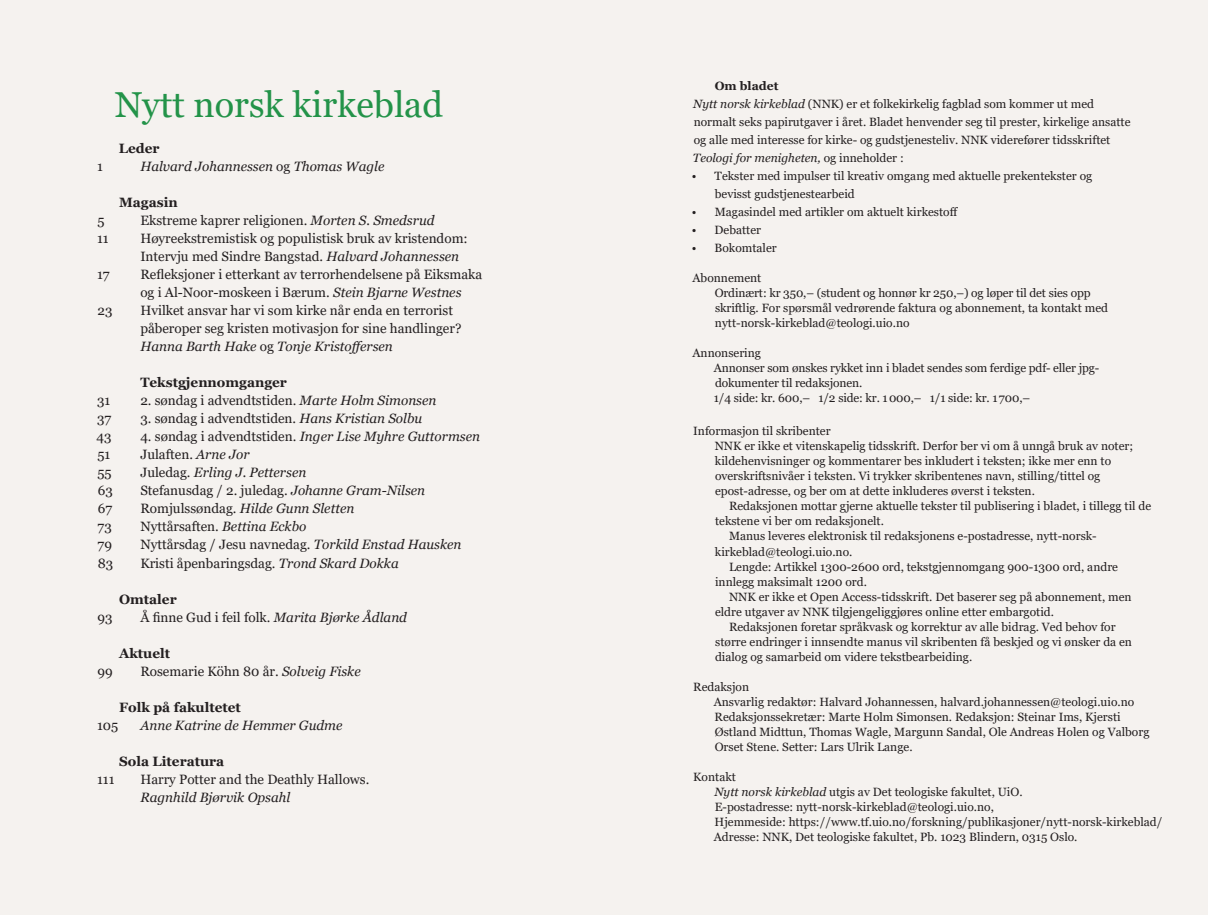
<style>
.page{position:relative;width:1208px;height:915px;background:#fff}
.page>*{position:absolute;margin:0;border:0;box-sizing:border-box;transform-origin:0 0}
.Tittel__nivå_1{font:36px "Georgia";color:#239349}
.Brødtekst{font:13.5px "Georgia";color:#231f20}
.Brødtekst-2{font:italic 13.5px "Georgia";color:#231f20}
.Brødtekst-3{font:700 13.5px "Georgia";color:#231f20}
.Tittel__nivå_3{font:700 13.5px "Georgia";color:#231f20}
.Infotekst_cover{font:12px/15px "Georgia";color:#231f20}
.Brødtekst-4{font:12px/18px "Georgia";color:#231f20}
.Infotekst_cover__tit{font:12px "Georgia";color:#231f20}
.Tittel__nivå_3-2{font:700 12px "Georgia";color:#231f20}
.s1{font-style:normal}
.s2{font-style:italic}
</style>
<div class="page">
<div style="left:604px;top:0;width:604px;height:914px;background:#f5f2ef"></div>
<div style="left:0;top:0;width:604px;height:914px;background:#f5f2ef"></div>
<p class="Tittel__nivå_1" style="left:115px;top:83px;width:330px">Nytt norsk kirkeblad</p>
<p class="Tittel__nivå_3" style="left:119px;top:140px;width:42px">Leder</p>
<p class="Brødtekst" style="left:97px;top:158px;width:7px">1</p>
<p class="Brødtekst-2" style="left:140px;top:158px;width:246px">Halvard Johannessen <span class="s1">og</span> Thomas Wagle</p>
<p class="Brødtekst-3" style="left:119px;top:194px;width:60px">Magasin</p>
<p class="Brødtekst" style="left:97px;top:212px;width:9px">5</p>
<p class="Brødtekst" style="left:140px;top:212px;width:296px">Ekstreme kaprer religionen. <span class="s2">Morten S. Smedsrud</span></p>
<p class="Brødtekst" style="left:97px;top:230px;width:13px">11</p>
<p class="Brødtekst" style="left:140px;top:230px;width:329px">Høyreekstremistisk og populistisk bruk av kristendom:</p>
<p class="Brødtekst" style="left:140px;top:248px;width:320px">Intervju med Sindre Bangstad. <span class="s2">Halvard Johannessen</span></p>
<p class="Brødtekst" style="left:97px;top:266px;width:14px">17</p>
<p class="Brødtekst" style="left:140px;top:266px;width:343px">Refleksjoner i etterkant av terrorhendelsene på Eiksmaka</p>
<p class="Brødtekst" style="left:140px;top:284px;width:323px">og i Al-Noor-moskeen i Bærum. <span class="s2">Stein Bjarne Westnes</span></p>
<p class="Brødtekst" style="left:97px;top:302px;width:16px">23</p>
<p class="Brødtekst" style="left:140px;top:302px;width:314px">Hvilket ansvar har vi som kirke når enda en terrorist</p>
<p class="Brødtekst" style="left:140px;top:320px;width:323px">påberoper seg kristen motivasjon for sine handlinger?</p>
<p class="Brødtekst-2" style="left:140px;top:338px;width:254px">Hanna Barth Hake <span class="s1">og</span> Tonje Kristoffersen</p>
<p class="Brødtekst-3" style="left:140px;top:374px;width:148px">Tekstgjennomganger</p>
<p class="Brødtekst" style="left:97px;top:392px;width:15px">31</p>
<p class="Brødtekst" style="left:140px;top:392px;width:298px">2. søndag i advendtstiden. <span class="s2">Marte Holm Simonsen</span></p>
<p class="Brødtekst" style="left:97px;top:410px;width:16px">37</p>
<p class="Brødtekst" style="left:140px;top:410px;width:283px">3. søndag i advendtstiden. <span class="s2">Hans Kristian Solbu</span></p>
<p class="Brødtekst" style="left:96px;top:428px;width:17px">43</p>
<p class="Brødtekst-2" style="left:140px;top:428px;width:341px"><span class="s1">4. søndag i advendtstiden.</span> Inger Lise Myhre Guttormsen</p>
<p class="Brødtekst" style="left:97px;top:446px;width:14px">51</p>
<p class="Brødtekst" style="left:140px;top:446px;width:111px">Julaften. <span class="s2">Arne Jor</span></p>
<p class="Brødtekst" style="left:97px;top:464px;width:16px">55</p>
<p class="Brødtekst-2" style="left:140px;top:464px;width:167px"><span class="s1">Juledag.</span> Erling J. Pettersen</p>
<p class="Brødtekst" style="left:98px;top:482px;width:17px">63</p>
<p class="Brødtekst" style="left:140px;top:482px;width:286px">Stefanusdag / 2. juledag. <span class="s2">Johanne Gram-Nilsen</span></p>
<p class="Brødtekst" style="left:98px;top:500px;width:16px">67</p>
<p class="Brødtekst-2" style="left:140px;top:500px;width:215px"><span class="s1">Romjulssøndag.</span> Hilde Gunn Sletten</p>
<p class="Brødtekst" style="left:98px;top:518px;width:16px">73</p>
<p class="Brødtekst" style="left:140px;top:518px;width:168px">Nyttårsaften. <span class="s2">Bettina Eckbo</span></p>
<p class="Brødtekst" style="left:98px;top:536px;width:16px">79</p>
<p class="Brødtekst" style="left:140px;top:536px;width:323px">Nyttårsdag / Jesu navnedag. <span class="s2">Torkild Enstad Hausken</span></p>
<p class="Brødtekst" style="left:98px;top:554px;width:17px">83</p>
<p class="Brødtekst" style="left:140px;top:554px;width:260px">Kristi åpenbaringsdag. <span class="s2">Trond Skard Dokka</span></p>
<p class="Brødtekst-3" style="left:119px;top:590px;width:59px">Omtaler</p>
<p class="Brødtekst" style="left:97px;top:608px;width:17px">93</p>
<p class="Brødtekst" style="left:140px;top:608px;width:268px">Å finne Gud i feil folk. <span class="s2">Marita Bjørke Ådland</span></p>
<p class="Brødtekst-3" style="left:119px;top:644px;width:52px">Aktuelt</p>
<p class="Brødtekst" style="left:97px;top:662px;width:17px">99</p>
<p class="Brødtekst" style="left:140px;top:662px;width:222px">Rosemarie Köhn 80 år. <span class="s2">Solveig Fiske</span></p>
<p class="Brødtekst-3" style="left:119px;top:698px;width:123px">Folk på fakultetet</p>
<p class="Brødtekst" style="left:97px;top:716px;width:23px">105</p>
<p class="Brødtekst-2" style="left:140px;top:716px;width:204px">Anne Katrine de Hemmer Gudme</p>
<p class="Brødtekst-3" style="left:119px;top:752px;width:107px">Sola Literatura</p>
<p class="Brødtekst" style="left:97px;top:770px;width:19px">111</p>
<p class="Brødtekst" style="left:140px;top:770px;width:230px">Harry Potter and the Deathly Hallows.</p>
<p class="Brødtekst-2" style="left:140px;top:788px;width:151px">Ragnhild Bjørvik Opsahl</p>
<p class="Tittel__nivå_3-2" style="left:714px;top:78px;width:65px">Om bladet</p>
<p class="Brødtekst-4" style="left:693px;top:95px;width:439px"><span class="s2">Nytt norsk kirkeblad</span> (NNK) er et folkekirkelig fagblad som kommer ut med normalt seks papirutgaver i året. Bladet henvender seg til prester, kirkelige ansatte og alle med interesse for kirke- og gudstjenesteliv. NNK viderefører tidsskriftet <span class="s2">Teologi for menigheten,</span> og inneholder :</p>
<p class="Infotekst_cover" style="left:715px;top:167px;width:379px;line-height:18px;text-indent:-23px">• Tekster med impulser til kreativ omgang med aktuelle prekentekster og bevisst gudstjenestearbeid</p>
<p class="Infotekst_cover" style="left:692px;top:205px;width:268px">• Magasindel med artikler om aktuelt kirkestoff</p>
<p class="Infotekst_cover" style="left:692px;top:223px;width:71px">• Debatter</p>
<p class="Infotekst_cover" style="left:692px;top:241px;width:86px">• Bokomtaler</p>
<p class="Infotekst_cover__tit" style="left:692px;top:271px;width:70px">Abonnement</p>
<p class="Infotekst_cover" style="left:714px;top:286px;width:395px">Ordinært: kr 350,– (student og honnør kr 250,–) og løper til det sies opp skriftlig. For spørsmål vedrørende faktura og abonnement, ta kontakt med nytt-norsk-kirkeblad@teologi.uio.no</p>
<p class="Infotekst_cover__tit" style="left:692px;top:346px;width:70px">Annonsering</p>
<p class="Infotekst_cover" style="left:714px;top:361px;width:387px">Annonser som ønskes rykket inn i bladet sendes som ferdige pdf- eller jpg-</p>
<p class="Infotekst_cover" style="left:715px;top:376px;width:149px">dokumenter til redaksjonen.</p>
<p class="Infotekst_cover" style="left:714px;top:391px;width:318px">1/4 side: kr. 600,– 1/2 side: kr. 1000,– 1/1 side: kr. 1700,–</p>
<p class="Infotekst_cover" style="left:693px;top:424px;width:139px">Informasjon til skribenter</p>
<p class="Infotekst_cover" style="left:714px;top:439px;width:420px">NNK er ikke et vitenskapelig tidsskrift. Derfor ber vi om å unngå bruk av noter; kildehenvisninger og kommentarer bes inkludert i teksten; ikke mer enn to overskriftsnivåer i teksten. Vi trykker skribentenes navn, stilling/tittel og epost-adresse, og ber om at dette inkluderes øverst i teksten.</p>
<p class="Infotekst_cover" style="left:715px;top:499px;width:438px;text-indent:14px">Redaksjonen mottar gjerne aktuelle tekster til publisering i bladet, i tillegg til de tekstene vi ber om redaksjonelt.</p>
<p class="Infotekst_cover" style="left:715px;top:529px;width:383px;text-indent:14px">Manus leveres elektronisk til redaksjonens e-postadresse, nytt-norsk&shy;kirkeblad@teologi.uio.no.</p>
<p class="Infotekst_cover" style="left:715px;top:559px;width:404px;text-indent:14px">Lengde: Artikkel 1300-2600 ord, tekstgjennomgang 900-1300 ord, andre innlegg maksimalt 1200 ord.</p>
<p class="Infotekst_cover" style="left:715px;top:589px;width:418px;text-indent:14px">NNK er ikke et Open Access-tidsskrift. Det baserer seg på abonnement, men eldre utgaver av NNK tilgjengeliggjøres online etter embargotid.</p>
<p class="Infotekst_cover" style="left:715px;top:619px;width:418px;text-indent:14px">Redaksjonen foretar språkvask og korrektur av alle bidrag. Ved behov for større endringer i innsendte manus vil skribenten få beskjed og vi ønsker da en dialog og samarbeid om videre tekstbearbeiding.</p>
<p class="Infotekst_cover" style="left:693px;top:679px;width:57px">Redaksjon</p>
<p class="Infotekst_cover" style="left:714px;top:694px;width:422px">Ansvarlig redaktør: Halvard Johannessen, halvard.johannessen@teologi.uio.no</p>
<p class="Infotekst_cover" style="left:714px;top:709px;width:436px">Redaksjonssekretær: Marte Holm Simonsen. Redaksjon: Steinar Ims, Kjersti<br>Østland Midttun, Thomas Wagle, Margunn Sandal, Ole Andreas Holen og Valborg<br>Orset Stene. Setter: Lars Ulrik Lange.</p>
<p class="Infotekst_cover" style="left:693px;top:769px;width:44px">Kontakt</p>
<p class="Infotekst_cover" style="left:714px;top:784px;width:310px"><span class="s2">Nytt norsk kirkeblad</span> utgis av Det teologiske fakultet, UiO.</p>
<p class="Infotekst_cover" style="left:714px;top:799px;width:281px">E-postadresse: nytt-norsk-kirkeblad@teologi.uio.no,</p>
<p class="Infotekst_cover" style="left:714px;top:814px;width:449px">Hjemmeside: https://www.tf.uio.no/forskning/publikasjoner/nytt-norsk-kirkeblad/</p>
<p class="Infotekst_cover" style="left:714px;top:829px;width:365px">Adresse: NNK, Det teologiske fakultet, Pb. 1023 Blindern, 0315 Oslo.</p>
</div>
